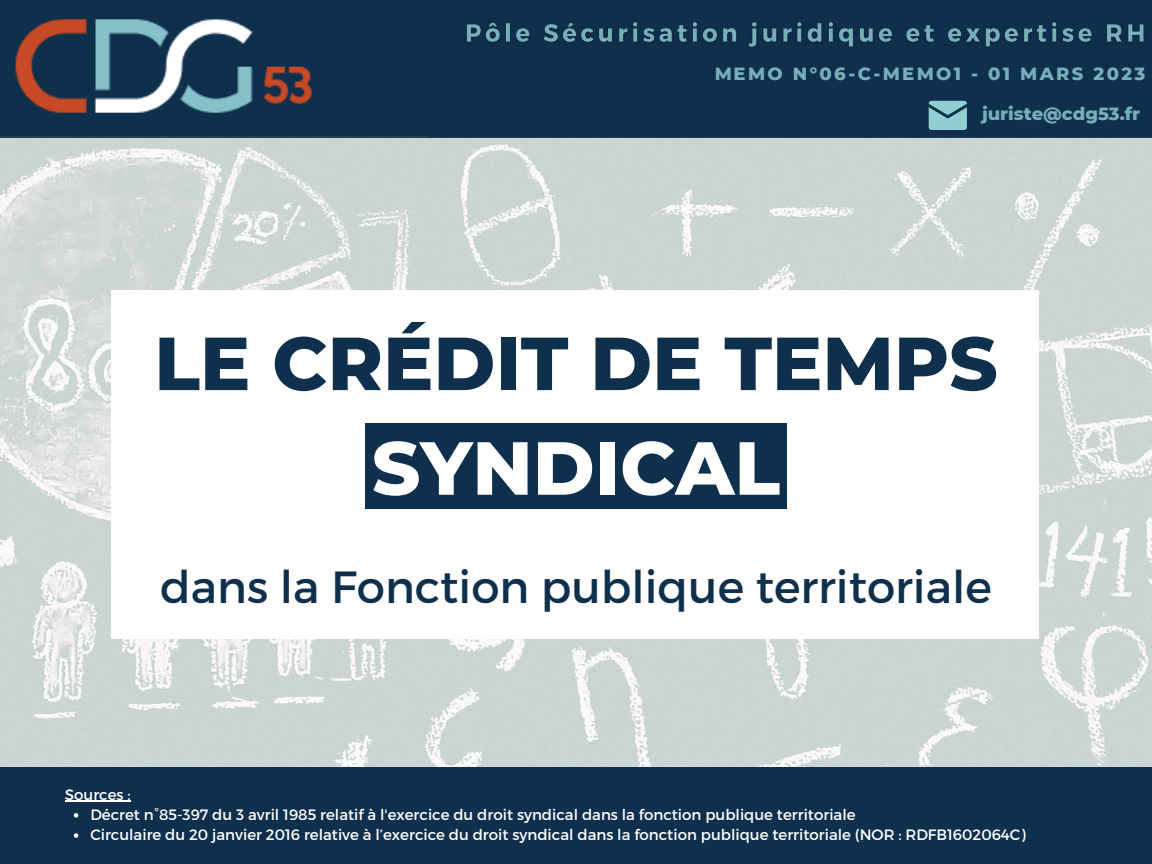
<style>
.page{position:relative;width:1152px;height:864px;background:#fff}
.page>*{position:absolute;margin:0;border:0;box-sizing:border-box;transform-origin:0 0}
.t1{font:800 75px "Montserrat";color:#0f304d}
.t2{font:800 75px "Montserrat";color:#fff}
.t3{font:45px "Montserrat";color:#0f304d}
.t4{font:800 18px "Montserrat";letter-spacing:.13em;color:#90ced4}
.t5{font:800 18px "Montserrat";color:#90ced4}
.t6{font:15px/20.2px "Montserrat";color:#fff}
</style>
<div class="page">
<img style="left:0;top:0;width:1152px;height:767px">
<div style="left:111px;top:290px;width:928px;height:349px;background:#fff"></div>
<div style="left:366px;top:423px;width:421px;height:85px;background:#0f304d"></div>
<div style="left:430px;top:0;width:722px;height:136px;background:#0f304d"></div>
<svg style="left:929px;top:101px;width:38px;height:29px"></svg>
<div style="left:0;top:767px;width:1152px;height:97px;background:#0f304d"></div>
<svg style="left:74px;top:813px;width:4px;height:5px"></svg>
<svg style="left:74px;top:833px;width:4px;height:5px"></svg>
<hr style="left:65px;top:801px;width:66px;height:1px;background:#fff">
<img style="left:467px;top:22px;width:677px;height:25px">
<p class="t4" style="left:714px;top:63px;width:433px">MEMO N°06-C-MEMO1 - 01 MARS 2023</p>
<p class="t5" style="left:982px;top:103px;width:160px">juriste@cdg53.fr</p>
<h1 class="t1" style="left:154px;top:318px;width:845px">LE CRÉDIT DE TEMPS</h1>
<h1 class="t2" style="left:372px;top:422px;width:410px">SYNDICAL</h1>
<h2 class="t3" style="left:160px;top:557px;width:833px">dans la Fonction publique territoriale</h2>
<p class="t6" style="left:65px;top:783px;width:67px">Sources :</p>
<p class="t6" style="left:90px;top:804px;width:937px">Décret n°85-397 du 3 avril 1985 relatif à l'exercice du droit syndical dans la fonction publique territoriale<br>Circulaire du 20 janvier 2016 relative à l’exercice du droit syndical dans la fonction publique territoriale (NOR : RDFB1602064C)</p>
</div>
